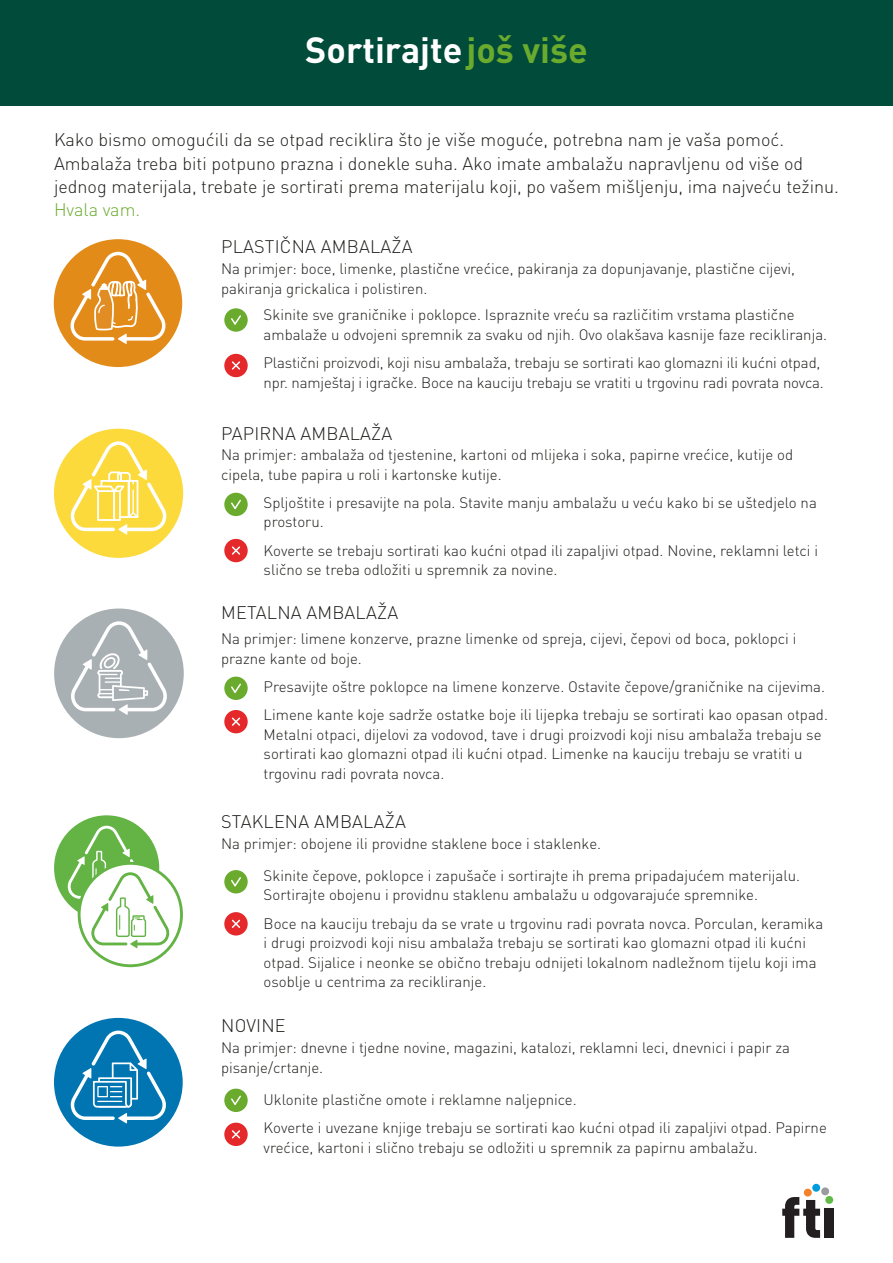
<style>
.page{position:relative;width:893px;height:1263px;background:#fff}
.page>*{position:absolute;margin:0;border:0;box-sizing:border-box;transform-origin:0 0}
.t1{font:700 36px "DIN Pro";color:#fff}
.t2{font:300 18px/23.4px "DIN Pro";color:#1d1d1b}
.t3{font:300 15px/19.5px "DIN Pro";color:#1d1d1b}
.s1{color:#6aab2e}
</style>
<div class="page">
<div style="left:0;top:0;width:893px;height:105px;background:#004b39"></div>
<svg style="left:782px;top:1197px;width:38px;height:41px"></svg>
<div style="left:825px;top:1209px;width:9px;height:29px;background:#231f20"></div>
<div style="left:804px;top:1189px;width:8px;height:7px;background:#f4822b;border-radius:50%"></div>
<div style="left:812px;top:1184px;width:8px;height:8px;background:#009cdc;border-radius:50%"></div>
<div style="left:825px;top:1196px;width:8px;height:8px;background:#60bb46;border-radius:50%"></div>
<div style="left:821px;top:1187px;width:8px;height:8px;background:#999b9e;border-radius:50%"></div>
<div style="left:224px;top:677px;width:24px;height:23px;background:#6aab2e;border-radius:50%"></div>
<svg style="left:231px;top:683px;width:10px;height:10px"></svg>
<div style="left:224px;top:710px;width:24px;height:23px;background:#e52829;border-radius:50%"></div>
<svg style="left:232px;top:717px;width:8px;height:9px"></svg>
<div style="left:54px;top:608px;width:130px;height:130px;background:#a9b0b4;border-radius:50%"></div>
<svg style="left:70px;top:621px;width:98px;height:94px"></svg>
<div style="left:224px;top:870px;width:24px;height:23px;background:#6aab2e;border-radius:50%"></div>
<svg style="left:231px;top:877px;width:10px;height:10px"></svg>
<div style="left:224px;top:912px;width:24px;height:23px;background:#e52829;border-radius:50%"></div>
<svg style="left:231px;top:919px;width:10px;height:9px"></svg>
<div style="left:54px;top:815px;width:105px;height:105px;background:#63b345;border-radius:50%"></div>
<svg style="left:67px;top:826px;width:116px;height:141px"></svg>
<div style="left:224px;top:493px;width:24px;height:23px;background:#6aab2e;border-radius:50%"></div>
<svg style="left:231px;top:499px;width:10px;height:10px"></svg>
<div style="left:224px;top:539px;width:24px;height:23px;background:#e52829;border-radius:50%"></div>
<svg style="left:232px;top:546px;width:8px;height:9px"></svg>
<div style="left:54px;top:429px;width:129px;height:129px;background:#fcda3b;border-radius:50%"></div>
<svg style="left:70px;top:441px;width:97px;height:94px"></svg>
<div style="left:224px;top:308px;width:24px;height:24px;background:#6aab2e;border-radius:50%"></div>
<svg style="left:231px;top:315px;width:10px;height:10px"></svg>
<div style="left:224px;top:354px;width:24px;height:23px;background:#e52829;border-radius:50%"></div>
<svg style="left:232px;top:361px;width:8px;height:9px"></svg>
<div style="left:54px;top:239px;width:128px;height:128px;background:#e28b19;border-radius:50%"></div>
<svg style="left:70px;top:252px;width:96px;height:92px"></svg>
<div style="left:224px;top:1088px;width:24px;height:24px;background:#6aab2e;border-radius:50%"></div>
<svg style="left:231px;top:1095px;width:10px;height:10px"></svg>
<div style="left:224px;top:1123px;width:24px;height:23px;background:#e52829;border-radius:50%"></div>
<svg style="left:232px;top:1130px;width:9px;height:9px"></svg>
<div style="left:54px;top:1018px;width:129px;height:128px;background:#0075b1;border-radius:50%"></div>
<svg style="left:70px;top:1030px;width:97px;height:93px"></svg>
<p class="t1" style="left:305px;top:25px;width:284px">Sortirajte<span class="s1">još više</span></p>
<p class="t2" style="left:54px;top:127px;width:786px">Kako bismo omogućili da se otpad reciklira što je više moguće, potrebna nam je vaša pomoć.<br>Ambalaža treba biti potpuno prazna i donekle suha. Ako imate ambalažu napravljenu od više od jednog materijala, trebate je sortirati prema materijalu koji, po vašem mišljenju, ima najveću težinu.<br><span class="s1">Hvala vam.</span></p>
<p class="t2" style="left:221px;top:234px;width:193px">PLASTIČNA AMBALAŽA</p>
<p class="t3" style="left:221px;top:258px;width:576px">Na primjer: boce, limenke, plastične vrećice, pakiranja za dopunjavanje, plastične cijevi, pakiranja grickalica i polistiren.</p>
<p class="t3" style="left:264px;top:304px;width:565px">Skinite sve graničnike i poklopce. Ispraznite vreću sa različitim vrstama plastične ambalaže u odvojeni spremnik za svaku od njih. Ovo olakšava kasnije faze recikliranja.</p>
<p class="t3" style="left:264px;top:352px;width:562px">Plastični proizvodi, koji nisu ambalaža, trebaju se sortirati kao glomazni ili kućni otpad, npr. namještaj i igračke. Boce na kauciju trebaju se vratiti u trgovinu radi povrata novca.</p>
<p class="t2" style="left:221px;top:421px;width:173px">PAPIRNA AMBALAŽA</p>
<p class="t3" style="left:221px;top:445px;width:574px">Na primjer: ambalaža od tjestenine, kartoni od mlijeka i soka, papirne vrećice, kutije od cipela, tube papira u roli i kartonske kutije.</p>
<p class="t3" style="left:264px;top:492px;width:555px">Spljoštite i presavijte na pola. Stavite manju ambalažu u veću kako bi se uštedjelo na prostoru.</p>
<p class="t3" style="left:264px;top:540px;width:556px">Koverte se trebaju sortirati kao kućni otpad ili zapaljivi otpad. Novine, reklamni letci i slično se treba odložiti u spremnik za novine.</p>
<p class="t2" style="left:221px;top:600px;width:178px">METALNA AMBALAŽA</p>
<p class="t3" style="left:221px;top:628px;width:577px">Na primjer: limene konzerve, prazne limenke od spreja, cijevi, čepovi od boca, poklopci i prazne kante od boje.</p>
<p class="t3" style="left:264px;top:676px;width:563px">Presavijte oštre poklopce na limene konzerve. Ostavite čepove/graničnike na cijevima.</p>
<p class="t3" style="left:264px;top:704px;width:566px">Limene kante koje sadrže ostatke boje ili lijepka trebaju se sortirati kao opasan otpad.<br>Metalni otpaci, dijelovi za vodovod, tave i drugi proizvodi koji nisu ambalaža trebaju se sortirati kao glomazni otpad ili kućni otpad. Limenke na kauciju trebaju se vratiti u trgovinu radi povrata novca.</p>
<p class="t2" style="left:221px;top:809px;width:186px">STAKLENA AMBALAŽA</p>
<p class="t3" style="left:221px;top:833px;width:382px">Na primjer: obojene ili providne staklene boce i staklenke.</p>
<p class="t3" style="left:264px;top:865px;width:538px">Skinite čepove, poklopce i zapušače i sortirajte ih prema pripadajućem materijalu.<br>Sortirajte obojenu i providnu staklenu ambalažu u odgovarajuće spremnike.</p>
<p class="t3" style="left:264px;top:913px;width:561px">Boce na kauciju trebaju da se vrate u trgovinu radi povrata novca. Porculan, keramika i drugi proizvodi koji nisu ambalaža trebaju se sortirati kao glomazni otpad ili kućni otpad. Sijalice i neonke se obično trebaju odnijeti lokalnom nadležnom tijelu koji ima osoblje u centrima za recikliranje.</p>
<p class="t2" style="left:221px;top:1013px;width:66px">NOVINE</p>
<p class="t3" style="left:221px;top:1037px;width:570px">Na primjer: dnevne i tjedne novine, magazini, katalozi, reklamni leci, dnevnici i papir za pisanje/crtanje.</p>
<p class="t3" style="left:264px;top:1089px;width:315px">Uklonite plastične omote i reklamne naljepnice.</p>
<p class="t3" style="left:264px;top:1117px;width:565px">Koverte i uvezane knjige trebaju se sortirati kao kućni otpad ili zapaljivi otpad. Papirne vrećice, kartoni i slično trebaju se odložiti u spremnik za papirnu ambalažu.</p>
</div>
